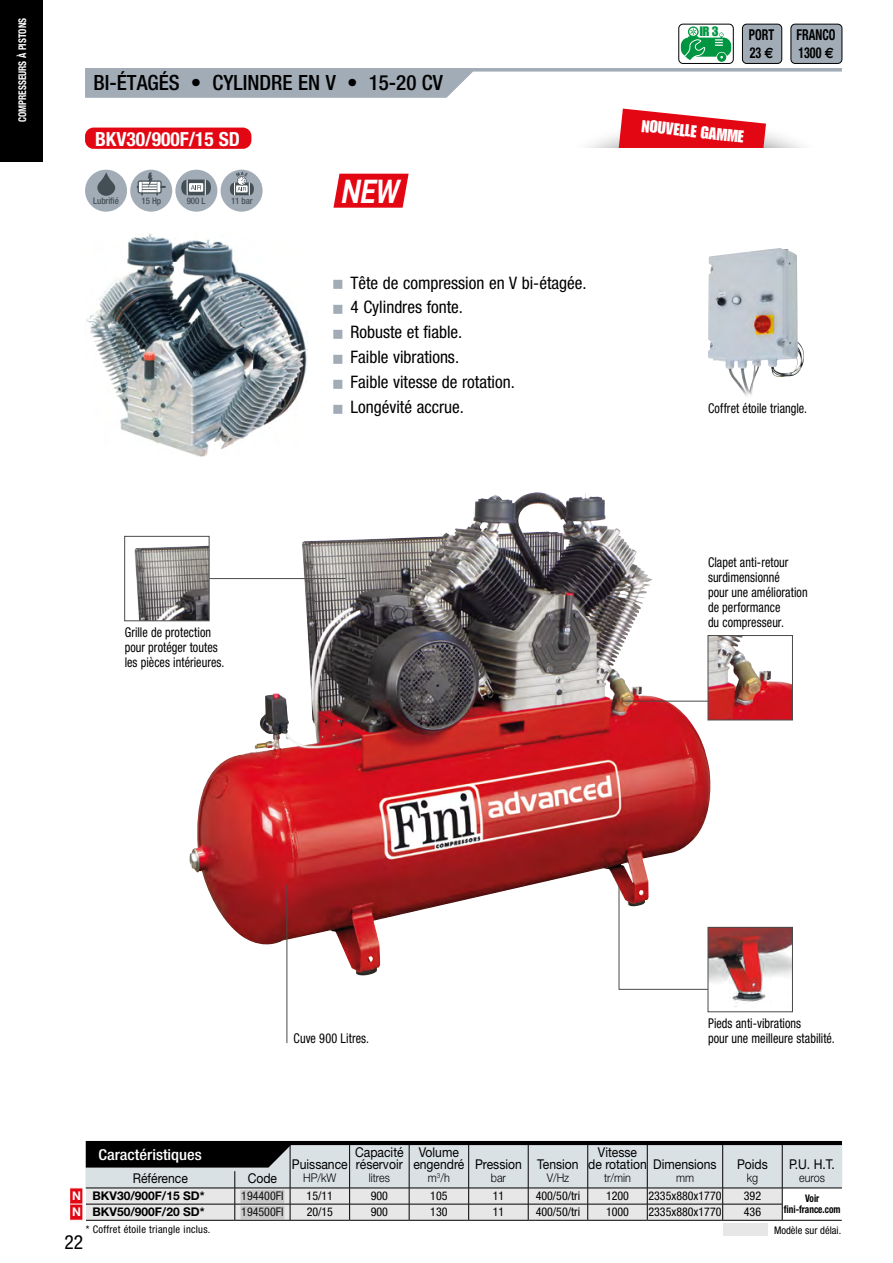
<style>
.page{position:relative;width:893px;height:1263px;background:#fff}
.page>*{position:absolute;margin:0;border:0;box-sizing:border-box;transform-origin:0 0}
.t1{font:italic 700 32.4px "Roboto";color:#fff;scale:.83 1}
.t2{font:500 condensed 21px "Helvetica Neue LT Std";color:#000}
.t3{font:700 condensed 19.5px "Helvetica Neue LT Std";color:#fff}
.t4{font:condensed 19.5px "Helvetica Neue LT Std";color:#000}
.t5{font:condensed 17.25px/24.9px "Helvetica Neue LT Std";color:#000}
.t6{font:16.95px "Impact";color:#fff}
.t7{font:700 condensed 15px/18px "Helvetica Neue LT Std";color:#000;scale:.8 1}
.t8{font:500 condensed 15px "Helvetica Neue LT Std";color:#fff;scale:1.1 1}
.t9{font:condensed 13.5px/15px "Helvetica Neue LT Std";letter-spacing:.005em;color:#000;scale:.9 1}
.t10{font:13.5px/12px "Helvetica Neue LT Std";color:#000;scale:.9 1}
.t11{font:13.35px "Impact";color:#009641;scale:1.07 1}
.t12{font:condensed 12px "Helvetica Neue LT Std";color:#000}
.t13{font:300 12px "Helvetica Neue LT Std";color:#000;scale:.9 1}
.t14{font:700 12px "Helvetica Neue LT Std";color:#000}
.t15{font:700 12px/16.2px "Helvetica Neue LT Std";color:#fff}
.t16{font:condensed 10.5px "Helvetica Neue LT Std";letter-spacing:.025em;color:#000}
.t17{font:700 condensed 10.5px "Helvetica Neue";color:#fff;scale:.9 1}
.t18{font:700 condensed 10.5px/10.5px "Helvetica Neue LT Std";color:#000;text-align:center;scale:.88 1}
.t19{font:condensed 10.5px "Helvetica Neue LT Std";color:#000}
.t20{font:500 condensed 9px "Helvetica Neue";letter-spacing:-.01em;color:#444f55}
.s1{font-family:"Euro Sans";font-stretch:normal}
</style>
<div class="page">
<svg style="left:85px;top:68px;width:757px;height:30px"></svg>
<div style="left:85px;top:128px;width:166px;height:21px;background:#e30613;border-radius:9px"></div>
<div style="left:553px;top:117px;width:284px;height:134px;background:#000;opacity:.75"></div>
<svg style="left:612px;top:109px;width:154px;height:40px"></svg>
<div style="left:551px;top:149px;width:291px;height:104px;background:#fff"></div>
<div style="left:130px;top:170px;width:42px;height:42px;background:#a1acb7;border-radius:50%"></div>
<svg style="left:137px;top:172px;width:29px;height:23px"></svg>
<div style="left:221px;top:170px;width:42px;height:42px;background:#a1acb7;border-radius:50%"></div>
<svg style="left:230px;top:172px;width:24px;height:23px"></svg>
<div style="left:175px;top:170px;width:42px;height:42px;background:#a1acb7;border-radius:50%"></div>
<svg style="left:181px;top:180px;width:30px;height:15px"></svg>
<div style="left:85px;top:170px;width:42px;height:42px;background:#a1acb7;border-radius:50%"></div>
<svg style="left:97px;top:172px;width:18px;height:24px"></svg>
<img style="left:188px;top:493px;width:526px;height:483px">
<svg style="left:618px;top:884px;width:91px;height:106px"></svg>
<hr style="left:287px;top:884px;width:1px;height:159px;background:#4a4a49">
<img style="left:710px;top:929px;width:81px;height:78px">
<div style="left:708px;top:927px;width:85px;height:85px;border:1px solid #4a4a49"></div>
<img style="left:710px;top:637px;width:81px;height:81px">
<div style="left:708px;top:635px;width:85px;height:85px;border:1px solid #4a4a49"></div>
<hr style="left:623px;top:701px;width:85px;height:1px;background:#4a4a49">
<img style="left:134px;top:546px;width:73px;height:73px">
<div style="left:124px;top:536px;width:85px;height:85px;border:1px solid #4a4a49"></div>
<hr style="left:209px;top:578px;width:136px;height:1px;background:#4a4a49">
<img style="left:708px;top:248px;width:96px;height:148px">
<svg style="left:70px;top:1141px;width:772px;height:80px;background:#babcbe"></svg>
<svg style="left:333px;top:174px;width:76px;height:34px;background:#e51e2a"></svg>
<img style="left:86px;top:233px;width:221px;height:224px">
<div style="left:724px;top:1223px;width:44px;height:13px;background:#e7e7e7"></div>
<div style="left:742px;top:24px;width:40px;height:39px;background:#a1acb7;border-radius:4px"></div>
<div style="left:742px;top:24px;width:40px;height:40px;border:1px solid #000;border-radius:4px"></div>
<div style="left:791px;top:24px;width:51px;height:39px;background:#a1acb7;border-radius:4px"></div>
<div style="left:790px;top:24px;width:52px;height:40px;border:1px solid #000;border-radius:4px"></div>
<svg style="left:679px;top:24px;width:54px;height:39px"></svg>
<svg style="left:681px;top:26px;width:50px;height:36px"></svg>
<div style="left:678px;top:24px;width:56px;height:40px;border:1px solid #000;border-radius:4px"></div>
<div style="left:0;top:0;width:43px;height:162px;background:#000"></div>
<div style="left:241px;top:1190px;width:43px;height:13px;background:#c9c9c9"></div>
<div style="left:241px;top:1206px;width:43px;height:13px;background:#c9c9c9"></div>
<p class="t17" style="left:14px;top:122px;width:117px;rotate:-90deg">COMPRESSEURS À PISTONS</p>
<h2 class="t2" style="left:94px;top:70px;width:351px">BI-ÉTAGÉS • CYLINDRE EN V • 15-20 CV</h2>
<p class="t11" style="left:700px;top:24px;width:19px">IR3</p>
<p class="t7" style="left:749px;top:26px;width:33px">PORT<br>23 <span class="s1">e</span></p>
<p class="t7" style="left:797px;top:26px;width:50px">FRANCO<br>1300 <span class="s1">e</span></p>
<h3 class="t3" style="left:95px;top:127px;width:146px">BKV30/900F/15 SD</h3>
<p class="t6" style="left:643px;top:116px;width:104px;rotate:6deg">NOUVELLE GAMME</p>
<p class="t20" style="left:93px;top:196px;width:27px">Lubrifié</p>
<p class="t20" style="left:141px;top:196px;width:21px">15 Hp</p>
<p class="t20" style="left:187px;top:196px;width:20px">900 L</p>
<p class="t20" style="left:231px;top:196px;width:23px">11 bar</p>
<p class="t9" style="left:125px;top:625px;width:112px">Grille de protection pour protéger toutes les pièces intérieures.</p>
<h1 class="t1" style="left:340px;top:168px;width:80px">NEW</h1>
<p class="t5" style="left:350px;top:270px;width:238px">Tête de compression en V bi-étagée.<br>4 Cylindres fonte.<br>Robuste et fiable.<br>Faible vibrations.<br>Faible vitesse de rotation.<br>Longévité accrue.</p>
<p class="t9" style="left:708px;top:401px;width:112px">Coffret étoile triangle.</p>
<p class="t9" style="left:708px;top:554px;width:112px">Clapet anti-retour surdimensionné<br>pour une amélioration de performance<br>du compresseur.</p>
<p class="t9" style="left:294px;top:1031px;width:85px">Cuve 900 Litres.</p>
<p class="t9" style="left:708px;top:1016px;width:142px">Pieds anti-vibrations<br>pour une meilleure stabilité.</p>
<p class="t10" style="left:355px;top:1146px;width:56px">Capacité réservoir</p>
<p class="t10" style="left:413px;top:1146px;width:185px;text-indent:6px">Volume<br>engendré Pression Tension</p>
<p class="t10" style="left:588px;top:1146px;width:144px;text-indent:10px">Vitesse<br>de rotation Dimensions</p>
<p class="t8" style="left:99px;top:1146px;width:95px">Caractéristiques</p>
<p class="t10" style="left:292px;top:1158px;width:64px">Puissance</p>
<p class="t10" style="left:737px;top:1158px;width:36px">Poids</p>
<p class="t10" style="left:789px;top:1158px;width:52px">P.U. H.T.</p>
<p class="t10" style="left:133px;top:1172px;width:63px">Référence</p>
<p class="t10" style="left:248px;top:1172px;width:34px">Code</p>
<p class="t13" style="left:303px;top:1170px;width:38px">HP/kW</p>
<p class="t13" style="left:369px;top:1170px;width:25px">litres</p>
<p class="t13" style="left:428px;top:1170px;width:26px">m<sup>3</sup>/h</p>
<p class="t13" style="left:491px;top:1170px;width:18px">bar</p>
<p class="t13" style="left:547px;top:1170px;width:27px">V/Hz</p>
<p class="t13" style="left:604px;top:1170px;width:31px">tr/min</p>
<p class="t13" style="left:676px;top:1170px;width:21px">mm</p>
<p class="t13" style="left:747px;top:1170px;width:14px">kg</p>
<p class="t13" style="left:799px;top:1170px;width:30px">euros</p>
<p class="t14" style="left:92px;top:1188px;width:114px">BKV30/900F/15 SD*</p>
<p class="t12" style="left:241px;top:1189px;width:44px">194400FI</p>
<p class="t12" style="left:307px;top:1189px;width:28px">15/11</p>
<p class="t12" style="left:371px;top:1189px;width:19px">900</p>
<p class="t12" style="left:430px;top:1189px;width:19px">105</p>
<p class="t12" style="left:493px;top:1189px;width:13px">11</p>
<p class="t12" style="left:536px;top:1189px;width:46px">400/50/tri</p>
<p class="t12" style="left:606px;top:1189px;width:25px">1200</p>
<p class="t12" style="left:648px;top:1189px;width:75px">2335x880x1770</p>
<p class="t12" style="left:744px;top:1189px;width:19px">392</p>
<p class="t14" style="left:92px;top:1205px;width:114px">BKV50/900F/20 SD*</p>
<p class="t12" style="left:241px;top:1205px;width:44px">194500FI</p>
<p class="t12" style="left:307px;top:1205px;width:28px">20/15</p>
<p class="t12" style="left:371px;top:1205px;width:19px">900</p>
<p class="t12" style="left:430px;top:1205px;width:19px">130</p>
<p class="t12" style="left:493px;top:1205px;width:13px">11</p>
<p class="t12" style="left:536px;top:1205px;width:46px">400/50/tri</p>
<p class="t12" style="left:606px;top:1205px;width:25px">1000</p>
<p class="t12" style="left:648px;top:1205px;width:75px">2335x880x1770</p>
<p class="t12" style="left:744px;top:1205px;width:19px">436</p>
<p class="t16" style="left:86px;top:1223px;width:126px">* Coffret étoile triangle inclus.</p>
<p class="t15" style="left:72px;top:1187px;width:10px">N<br>N</p>
<p class="t18" style="left:784px;top:1193px;width:66px">Voir fini-france.com</p>
<p class="t19" style="left:774px;top:1224px;width:69px">Modèle sur délai.</p>
<h3 class="t4" style="left:64px;top:1230px;width:20px">22</h3>
</div>
